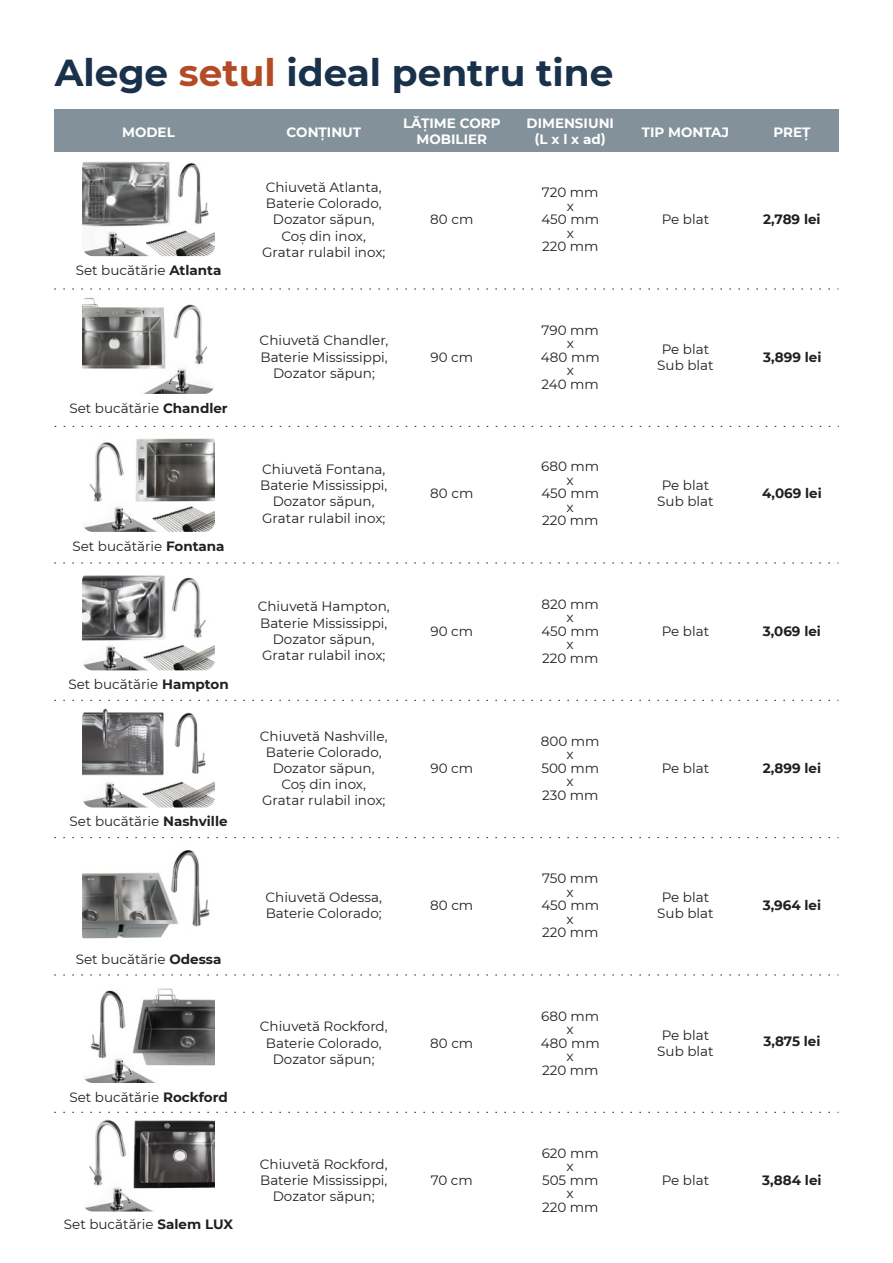
<style>
.page{position:relative;width:893px;height:1263px;background:#fff}
.page>*{position:absolute;margin:0;border:0;box-sizing:border-box;transform-origin:0 0}
.t1{font:700 37.5px "Montserrat";color:#19314b}
.t2{font:13.5px/13.5px "Montserrat";color:#231f20;text-align:center}
.t3{font:700 13.5px "Montserrat";color:#231f20}
.t4{font:700 13.5px/16.2px "Montserrat";color:#fff;text-align:center}
.s1{color:#b34b26}
.s2{font-weight:700}
</style>
<div class="page">
<img style="left:84px;top:1119px;width:131px;height:92px">
<div style="left:54px;top:109px;width:785px;height:43px;background:#83919b"></div>
<svg style="left:54px;top:289px;width:784px;height:1px"></svg>
<svg style="left:55px;top:426px;width:784px;height:1px"></svg>
<svg style="left:54px;top:563px;width:784px;height:1px"></svg>
<svg style="left:54px;top:700px;width:784px;height:1px"></svg>
<svg style="left:54px;top:837px;width:784px;height:1px"></svg>
<svg style="left:54px;top:975px;width:784px;height:1px"></svg>
<svg style="left:54px;top:1112px;width:784px;height:1px"></svg>
<img style="left:82px;top:162px;width:133px;height:94px">
<img style="left:82px;top:298px;width:132px;height:96px">
<img style="left:84px;top:438px;width:131px;height:94px">
<img style="left:82px;top:575px;width:133px;height:95px">
<img style="left:82px;top:708px;width:133px;height:99px">
<img style="left:82px;top:850px;width:128px;height:89px">
<img style="left:84px;top:988px;width:131px;height:95px">
<h1 class="t1" style="left:55px;top:45px;width:560px">Alege <span class="s1">setul</span> ideal pentru tine</h1>
<p class="t4" style="left:403px;top:114px;width:99px">LĂȚIME CORP<br>MOBILIER</p>
<p class="t4" style="left:526px;top:114px;width:89px">DIMENSIUNI (L x l x ad)</p>
<p class="t4" style="left:287px;top:123px;width:76px">CONȚINUT</p>
<p class="t4" style="left:122px;top:123px;width:54px">MODEL</p>
<p class="t4" style="left:642px;top:123px;width:89px">TIP MONTAJ</p>
<p class="t2" style="left:76px;top:263px;width:147px">Set bucătărie <span class="s2">Atlanta</span></p>
<p class="t2" style="left:69px;top:401px;width:160px">Set bucătărie <span class="s2">Chandler</span></p>
<p class="t2" style="left:73px;top:538px;width:154px">Set bucătărie <span class="s2">Fontana</span></p>
<p class="t2" style="left:68px;top:677px;width:162px">Set bucătărie <span class="s2">Hampton</span></p>
<p class="t2" style="left:70px;top:814px;width:160px">Set bucătărie <span class="s2">Nashville</span></p>
<p class="t2" style="left:262px;top:179px;width:125px;line-height:16.2px">Chiuvetă Atlanta,<br>Baterie Colorado,<br>Dozator săpun,<br>Coș din inox,<br>Gratar rulabil inox;</p>
<p class="t2" style="left:260px;top:332px;width:130px;line-height:16.2px">Chiuvetă Chandler,<br>Baterie Mississippi,<br>Dozator săpun;</p>
<p class="t2" style="left:260px;top:461px;width:129px;line-height:16.2px">Chiuvetă Fontana,<br>Baterie Mississippi,<br>Dozator săpun,<br>Gratar rulabil inox;</p>
<p class="t2" style="left:258px;top:598px;width:133px;line-height:16.2px">Chiuvetă Hampton,<br>Baterie Mississippi,<br>Dozator săpun,<br>Gratar rulabil inox;</p>
<p class="t2" style="left:260px;top:727px;width:129px;line-height:16.2px">Chiuvetă Nashville,<br>Baterie Colorado,<br>Dozator săpun,<br>Coș din inox,<br>Gratar rulabil inox;</p>
<p class="t2" style="left:76px;top:952px;width:147px">Set bucătărie <span class="s2">Odessa</span></p>
<p class="t2" style="left:69px;top:1089px;width:160px">Set bucătărie <span class="s2">Rockford</span></p>
<p class="t2" style="left:64px;top:1217px;width:171px">Set bucătărie <span class="s2">Salem LUX</span></p>
<p class="t2" style="left:265px;top:889px;width:118px;line-height:16.2px;text-align:left">Chiuvetă Odessa,<br>Baterie Colorado;</p>
<p class="t2" style="left:260px;top:1018px;width:129px;line-height:16.2px">Chiuvetă Rockford,<br>Baterie Colorado,<br>Dozator săpun;</p>
<p class="t2" style="left:260px;top:1155px;width:129px;line-height:16.2px">Chiuvetă Rockford,<br>Baterie Mississippi,<br>Dozator săpun;</p>
<p class="t2" style="left:430px;top:212px;width:45px">80 cm</p>
<p class="t2" style="left:430px;top:350px;width:44px">90 cm</p>
<p class="t2" style="left:430px;top:486px;width:45px">80 cm</p>
<p class="t2" style="left:430px;top:624px;width:44px">90 cm</p>
<p class="t2" style="left:430px;top:761px;width:44px">90 cm</p>
<p class="t2" style="left:430px;top:898px;width:45px">80 cm</p>
<p class="t2" style="left:430px;top:1035px;width:45px">80 cm</p>
<p class="t2" style="left:431px;top:1173px;width:44px">70 cm</p>
<p class="t2" style="left:541px;top:185px;width:59px">720 mm x<br>450 mm x<br>220 mm</p>
<p class="t2" style="left:541px;top:323px;width:60px">790 mm x<br>480 mm x<br>240 mm</p>
<p class="t2" style="left:541px;top:459px;width:59px">680 mm x<br>450 mm x<br>220 mm</p>
<p class="t2" style="left:541px;top:597px;width:59px">820 mm x<br>450 mm x<br>220 mm</p>
<p class="t2" style="left:541px;top:734px;width:60px">800 mm x<br>500 mm x<br>230 mm</p>
<p class="t2" style="left:541px;top:871px;width:59px">750 mm x<br>450 mm x<br>220 mm</p>
<p class="t2" style="left:541px;top:1009px;width:60px">680 mm x<br>480 mm x<br>220 mm</p>
<p class="t2" style="left:542px;top:1146px;width:58px">620 mm x<br>505 mm x<br>220 mm</p>
<p class="t2" style="left:662px;top:212px;width:49px">Pe blat</p>
<p class="t2" style="left:657px;top:340px;width:58px;line-height:16.2px">Pe blat<br>Sub blat</p>
<p class="t2" style="left:657px;top:477px;width:58px;line-height:16.2px">Pe blat<br>Sub blat</p>
<p class="t2" style="left:662px;top:624px;width:49px">Pe blat</p>
<p class="t2" style="left:662px;top:761px;width:49px">Pe blat</p>
<p class="t2" style="left:657px;top:889px;width:58px;line-height:16.2px">Pe blat<br>Sub blat</p>
<p class="t2" style="left:657px;top:1026px;width:58px;line-height:16.2px">Pe blat<br>Sub blat</p>
<p class="t2" style="left:662px;top:1173px;width:49px">Pe blat</p>
<p class="t4" style="left:773px;top:123px;width:39px">PREȚ</p>
<p class="t3" style="left:763px;top:210px;width:59px">2,789 lei</p>
<p class="t3" style="left:763px;top:347px;width:60px">3,899 lei</p>
<p class="t3" style="left:762px;top:484px;width:61px">4,069 lei</p>
<p class="t3" style="left:763px;top:621px;width:60px">3,069 lei</p>
<p class="t3" style="left:763px;top:758px;width:60px">2,899 lei</p>
<p class="t3" style="left:763px;top:896px;width:60px">3,964 lei</p>
<p class="t3" style="left:763px;top:1031px;width:59px">3,875 lei</p>
<p class="t3" style="left:762px;top:1170px;width:61px">3,884 lei</p>
</div>
